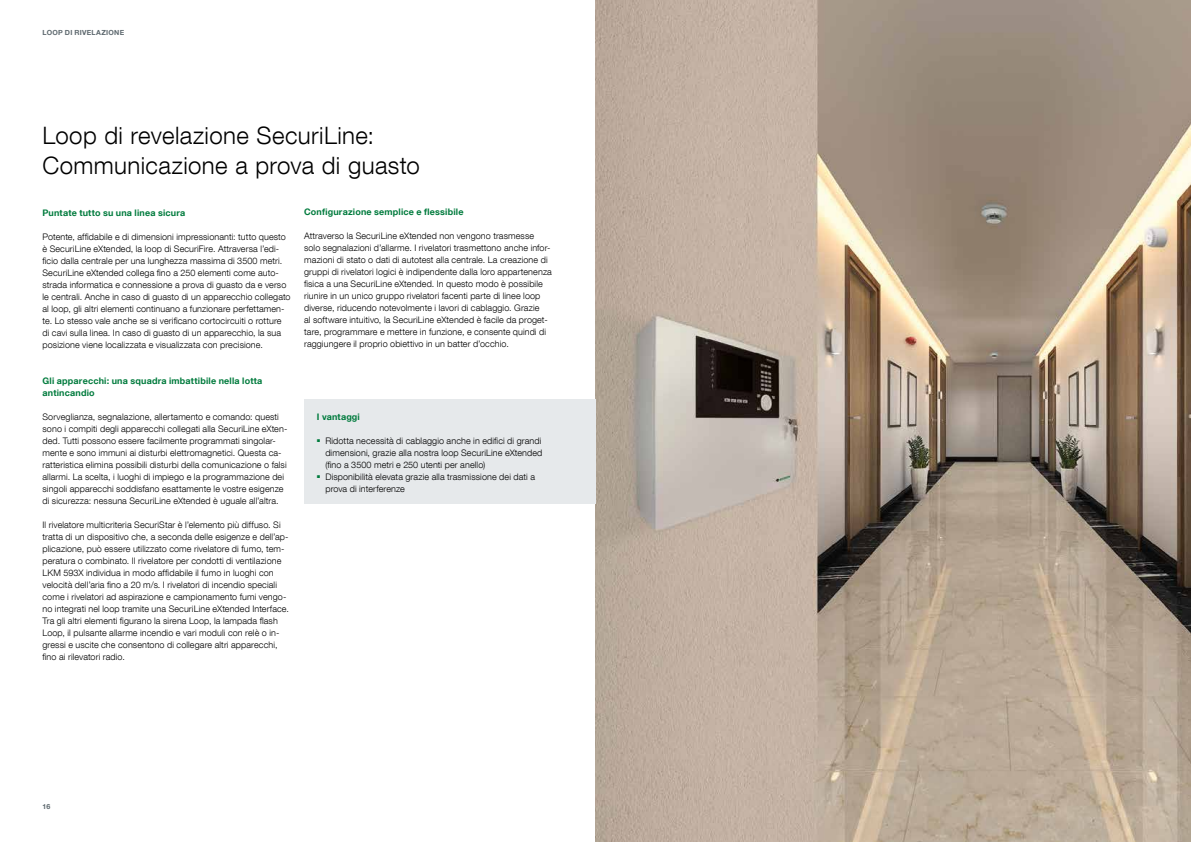
<style>
.page{position:relative;width:1191px;height:842px;background:#fff}
.page>*{position:absolute;margin:0;border:0;box-sizing:border-box;transform-origin:0 0}
.t1{font:300 24px/30px "Helvetica Neue LT Com";letter-spacing:.015em;color:#000}
.t2{font:300 9px/12px "Helvetica Neue LT Com";letter-spacing:.01em;color:#000}
.t3{font:700 9px/12px "Helvetica Neue LT Com";letter-spacing:.02em;color:#007b3d}
.t4{font:700 7px "Helvetica Neue LT Com";letter-spacing:.04em;color:#5d686e}
</style>
<div class="page">
<img style="left:595px;top:0;width:596px;height:842px">
<div style="left:304px;top:399px;width:291px;height:105px;background:#e6e9eb"></div>
<p class="t4" style="left:43px;top:28px;width:83px">Loop di rivelazione</p>
<h1 class="t1" style="left:43px;top:119px;width:379px">Loop di revelazione SecuriLine:<br>Communicazione a prova di guasto</h1>
<p class="t3" style="left:43px;top:206px;width:144px">Puntate tutto su una linea sicura</p>
<p class="t2" style="left:43px;top:230px;width:249px">Potente, affidabile e di dimensioni impressionanti: tutto questo è SecuriLine eXtended, la loop di SecuriFire. Attraversa l’edi&shy;ficio dalla centrale per una lunghezza massima di 3500 metri.<br>SecuriLine eXtended collega fino a 250 elementi come auto&shy;strada informatica e connessione a prova di guasto da e verso le centrali. Anche in caso di guasto di un apparecchio collegato al loop, gli altri elementi continuano a funzionare perfettamen&shy;te. Lo stesso vale anche se si verificano cortocircuiti o rotture di cavi sulla linea. In caso di guasto di un apparecchio, la sua posizione viene localizzata e visualizzata con precisione.</p>
<p class="t3" style="left:43px;top:374px;width:221px">Gli apparecchi: una squadra imbattibile nella lotta antincandio</p>
<p class="t2" style="left:43px;top:410px;width:246px">Sorveglianza, segnalazione, allertamento e comando: questi sono i compiti degli apparecchi collegati alla SecuriLine eXten&shy;ded. Tutti possono essere facilmente programmati singolar&shy;mente e sono immuni ai disturbi elettromagnetici. Questa ca&shy;ratteristica elimina possibili disturbi della comunicazione o falsi allarmi. La scelta, i luoghi di impiego e la programmazione dei singoli apparecchi soddisfano esattamente le vostre esigenze di sicurezza: nessuna SecuriLine eXtended è uguale all’altra.</p>
<p class="t2" style="left:43px;top:518px;width:248px">Il rivelatore multicriteria SecuriStar è l’elemento più diffuso. Si tratta di un dispositivo che, a seconda delle esigenze e dell’ap&shy;plicazione, può essere utilizzato come rivelatore di fumo, tem&shy;peratura o combinato. Il rivelatore per condotti di ventilazione LKM 593X individua in modo affidabile il fumo in luoghi con velocità dell’aria fino a 20 m/s. I rivelatori di incendio speciali come i rivelatori ad aspirazione e campionamento fumi vengo&shy;no integrati nel loop tramite una SecuriLine eXtended Interface.<br>Tra gli altri elementi figurano la sirena Loop, la lampada flash Loop, il pulsante allarme incendio e vari moduli con relè o in&shy;gressi e uscite che consentono di collegare altri apparecchi, fino ai rilevatori radio.</p>
<p class="t3" style="left:304px;top:206px;width:161px">Configurazione semplice e flessibile</p>
<p class="t2" style="left:304px;top:230px;width:249px">Attraverso la SecuriLine eXtended non vengono trasmesse solo segnalazioni d’allarme. I rivelatori trasmettono anche infor&shy;mazioni di stato o dati di autotest alla centrale. La creazione di gruppi di rivelatori logici è indipendente dalla loro appartenenza fisica a una SecuriLine eXtended. In questo modo è possibile riunire in un unico gruppo rivelatori facenti parte di linee loop diverse, riducendo notevolmente i lavori di cablaggio. Grazie<br>al software intuitivo, la SecuriLine eXtended è facile da proget&shy;tare, programmare e mettere in funzione, e consente quindi di raggiungere il proprio obiettivo in un batter d’occhio.</p>
<p class="t3" style="left:317px;top:410px;width:45px">I vantaggi</p>
<p class="t2" style="left:325px;top:434px;width:218px;text-align:justify;text-indent:-9px"><sup>■</sup> Ridotta necessità di cablaggio anche in edifici di grandi dimensioni, grazie alla nostra loop SecuriLine eXtended (fino a 3500 metri e 250 utenti per anello)</p>
<p class="t2" style="left:325px;top:470px;width:211px;text-indent:-9px"><sup>■</sup> Disponibilità elevata grazie alla trasmissione dei dati a prova di interferenze</p>
<p class="t4" style="left:43px;top:802px;width:9px">16</p>
</div>
